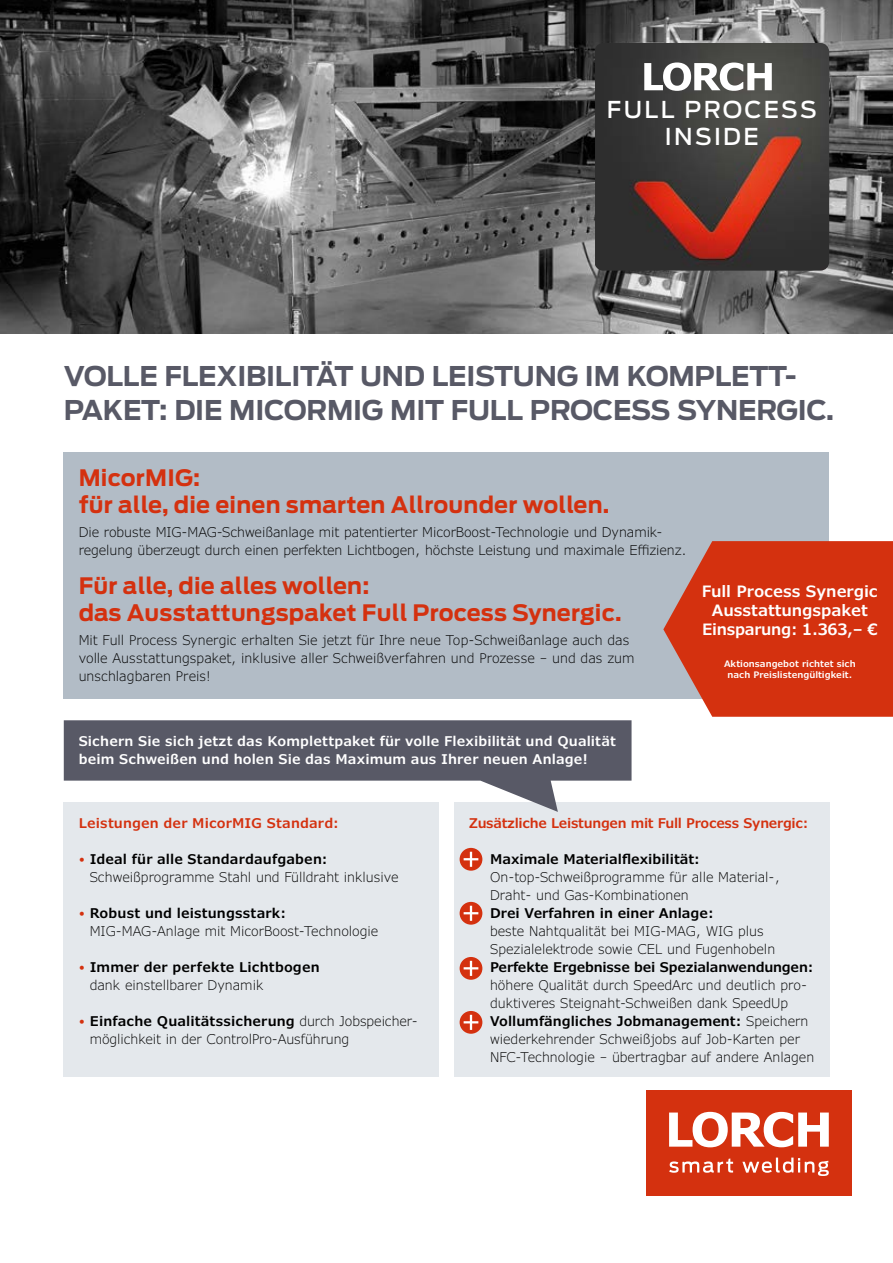
<style>
.page{position:relative;width:893px;height:1263px;background:#fff}
.page>*{position:absolute;margin:0;border:0;box-sizing:border-box;transform-origin:0 0}
.t1{font:700 27px/34.5px "Antenna";letter-spacing:-.01em;color:#585966}
.t2{font:500 23.1px/27.8px "Antenna";letter-spacing:.1em;color:#fff;text-align:center}
.t3{font:700 22.5px/27px "Antenna";letter-spacing:.01em;color:#d4310f}
.t4{font:600 15.75px/18.9px "Verdana Pro";letter-spacing:-.005em;color:#fff;text-align:center}
.t5{font:300 13.5px/18px "Verdana Pro";color:#000}
.t6{font:600 13.5px/18px "Verdana Pro";color:#000}
.t7{font:600 13.5px/18px "Verdana Pro";letter-spacing:.01em;color:#fff}
.t8{font:600 13.5px "Verdana Pro";letter-spacing:-.02em;color:#d4310f}
.t9{font:600 13.5px "Verdana Pro";letter-spacing:.01em;color:#d4310f}
.t10{font:600 9px/10.8px "Verdana Pro";color:#fff;text-align:center}
.s1{color:#d4310f}
.s2{font-weight:600}
.s3{font-weight:300;color:#d4310f}
.s4{font-weight:300}
</style>
<div class="page">
<div style="left:454px;top:802px;width:375px;height:275px;background:#e4e8ec"></div>
<div style="left:64px;top:452px;width:765px;height:246px;background:#b2bcc6"></div>
<div style="left:646px;top:1090px;width:205px;height:105px;background:#d4310f"></div>
<svg style="left:669px;top:1112px;width:160px;height:35px"></svg>
<svg style="left:669px;top:1157px;width:160px;height:19px"></svg>
<svg style="left:64px;top:720px;width:568px;height:92px;fill:#585966"></svg>
<img style="left:0;top:0;width:893px;height:334px">
<img style="left:595px;top:43px;width:234px;height:228px">
<svg style="left:644px;top:62px;width:128px;height:29px"></svg>
<div style="left:64px;top:802px;width:375px;height:275px;background:#e4e8ec"></div>
<svg style="left:663px;top:541px;width:230px;height:176px;background:#d14428"></svg>
<div style="left:460px;top:848px;width:22px;height:23px;background:#d4310f;border-radius:50%"></div>
<svg style="left:464px;top:852px;width:14px;height:15px"></svg>
<div style="left:460px;top:902px;width:22px;height:23px;background:#d4310f;border-radius:50%"></div>
<svg style="left:464px;top:906px;width:14px;height:15px"></svg>
<div style="left:460px;top:957px;width:22px;height:23px;background:#d4310f;border-radius:50%"></div>
<svg style="left:464px;top:961px;width:14px;height:15px"></svg>
<div style="left:460px;top:1011px;width:22px;height:23px;background:#d4310f;border-radius:50%"></div>
<svg style="left:464px;top:1015px;width:14px;height:15px"></svg>
<h2 class="t2" style="left:607px;top:95px;width:211px">FULL PROCESS<br>INSIDE</h2>
<h1 class="t1" style="left:64px;top:358px;width:772px">VOLLE FLEXIBILITÄT UND LEISTUNG IM KOMPLETT-<br>PAKET: DIE MICORMIG MIT FULL PROCESS SYNERGIC.</h1>
<h3 class="t3" style="left:79px;top:464px;width:532px">MicorMIG:<br>für alle, die einen smarten Allrounder wollen.</h3>
<p class="t5" style="left:79px;top:524px;width:610px">Die robuste MIG-MAG-Schweißanlage mit patentierter MicorBoost-Technologie und Dynamik&shy;regelung überzeugt durch einen perfekten Lichtbogen, höchste Leistung und maximale Effizienz.</p>
<h3 class="t3" style="left:79px;top:572px;width:545px">Für alle, die alles wollen:<br>das Ausstattungspaket Full Process Synergic.</h3>
<p class="t5" style="left:79px;top:632px;width:557px">Mit Full Process Synergic erhalten Sie jetzt für Ihre neue Top-Schweißanlage auch das volle Ausstattungspaket, inklusive aller Schweißverfahren und Prozesse – und das zum unschlagbaren Preis!</p>
<p class="t4" style="left:702px;top:582px;width:177px">Full Process Synergic<br>Ausstattungspaket<br>Einsparung: 1.363,– €</p>
<p class="t10" style="left:724px;top:658px;width:133px">Aktionsangebot richtet sich nach Preislistengültigkeit.</p>
<p class="t7" style="left:79px;top:732px;width:539px">Sichern Sie sich jetzt das Komplettpaket für volle Flexibilität und Qualität beim Schweißen und holen Sie das Maximum aus Ihrer neuen Anlage!</p>
<p class="t9" style="left:79px;top:814px;width:262px">Leistungen der MicorMIG Standard:</p>
<p class="t5" style="left:90px;top:850px;width:310px;text-indent:-11px"><span class="s1">•</span> <span class="s2">Ideal für alle Standardaufgaben:<br></span>Schweißprogramme Stahl und Fülldraht inklusive</p>
<p class="t5" style="left:90px;top:904px;width:290px;text-indent:-11px"><span class="s1">•</span> <span class="s2">Robust und leistungsstark:<br></span>MIG-MAG-Anlage mit MicorBoost-Technologie</p>
<p class="t6" style="left:90px;top:958px;width:232px;text-indent:-11px"><span class="s3">•</span> Immer der perfekte Lichtbogen <span class="s4">dank einstellbarer Dynamik</span></p>
<p class="t5" style="left:90px;top:1012px;width:330px;text-indent:-11px"><span class="s1">•</span> <span class="s2">Einfache Qualitätssicherung</span> durch Jobspeicher&shy;möglichkeit in der ControlPro-Ausführung</p>
<p class="t8" style="left:469px;top:814px;width:341px">Zusätzliche Leistungen mit Full Process Synergic:</p>
<p class="t6" style="left:490px;top:850px;width:211px">Maximale Materialflexibilität:</p>
<p class="t5" style="left:490px;top:868px;width:291px">On-top-Schweißprogramme für alle Material-,<br>Draht- und Gas-Kombinationen</p>
<p class="t6" style="left:490px;top:904px;width:225px">Drei Verfahren in einer Anlage:</p>
<p class="t5" style="left:490px;top:922px;width:287px">beste Nahtqualität bei MIG-MAG, WIG plus<br>Spezialelektrode sowie CEL und Fugenhobeln</p>
<p class="t6" style="left:490px;top:958px;width:325px">Perfekte Ergebnisse bei Spezialanwendungen:</p>
<p class="t5" style="left:490px;top:976px;width:326px">höhere Qualität durch SpeedArc und deutlich pro&shy;duktiveres Steignaht-Schweißen dank SpeedUp <span class="s2">Vollumfängliches Jobmanagement:</span> Speichern wiederkehrender Schweißjobs auf Job-Karten per NFC-Technologie – übertragbar auf andere Anlagen</p>
</div>
